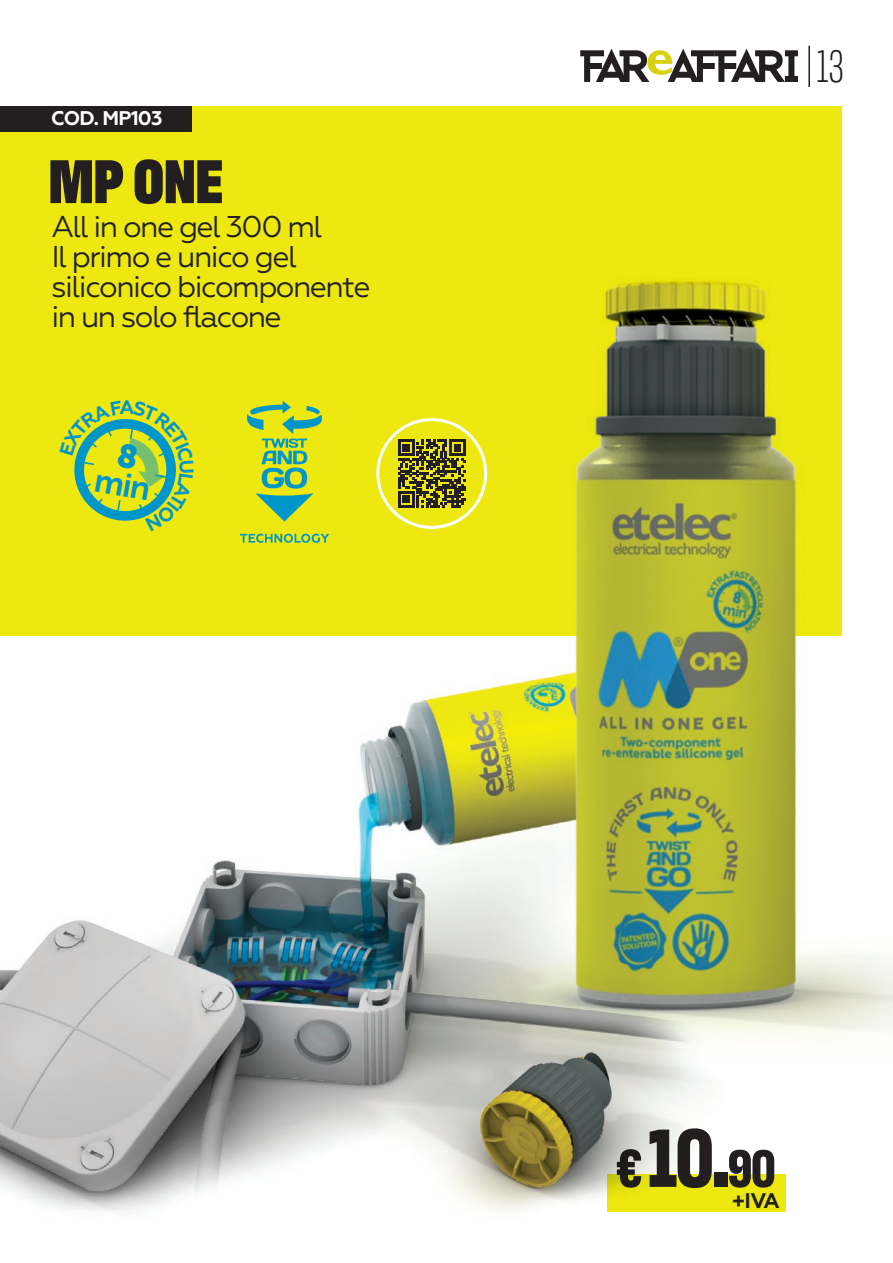
<style>
.page{position:relative;width:893px;height:1263px;background:#fff}
.page>*{position:absolute;margin:0;border:0;box-sizing:border-box;transform-origin:0 0}
.t1{font:700 84.3px "Antarctican Headline";color:#231f20}
.t2{font:900 63px "Antarctican Headline";color:#231f20}
.t3{font:300 46.35px "Antarctican Headline";color:#231f20}
.t4{font:30px/30px "Geometria";letter-spacing:-.05em;color:#231f20}
.t5{font:700 21.15px "Geometria";color:#231f20}
.t6{font:700 19.8px "Geometria";letter-spacing:-.035em;color:#fff}
.t7{font:700 19.35px "Geometria";color:#0096ca}
.s1{font-size:54.3px}
.s2{font-size:53.55px}
</style>
<div class="page">
<svg style="left:580px;top:49px;width:218px;height:33px"></svg>
<div style="left:0;top:106px;width:842px;height:529px;background:#ece810"></div>
<hr style="left:808px;top:46px;width:2px;height:41px;background:#231f20">
<div style="left:0;top:106px;width:191px;height:26px;background:#231f20"></div>
<div style="left:607px;top:1174px;width:179px;height:38px;background:#ece810"></div>
<svg style="left:240px;top:534px;width:89px;height:9px"></svg>
<svg style="left:247px;top:401px;width:75px;height:120px"></svg>
<div style="left:376px;top:418px;width:111px;height:111px;border:3px solid #fff;border-radius:50%"></div>
<svg style="left:398px;top:440px;width:62px;height:67px"></svg>
<img style="left:460px;top:426px;width:433px;height:613px">
<img style="left:0;top:595px;width:694px;height:617px">
<img style="left:541px;top:281px;width:296px;height:829px">
<svg style="left:74px;top:419px;width:102px;height:102px"></svg>
<p class="t6" style="left:51px;top:107px;width:113px">COD. MP103</p>
<h2 class="t2" style="left:48px;top:136px;width:176px">MP ONE</h2>
<p class="t4" style="left:51px;top:212px;width:321px">All in one gel 300 ml<br>Il primo e unico gel siliconico bicomponente in un solo flacone</p>
<p class="t7" style="left:120px;top:396px;width:16px">A</p>
<h3 class="t3" style="left:817px;top:35px;width:28px">13</h3>
<h1 class="t1" style="left:617px;top:1097px;width:161px"><span class="s1">€</span> 10.<span class="s2">90</span></h1>
<p class="t5" style="left:732px;top:1188px;width:49px">+IVA</p>
</div>
